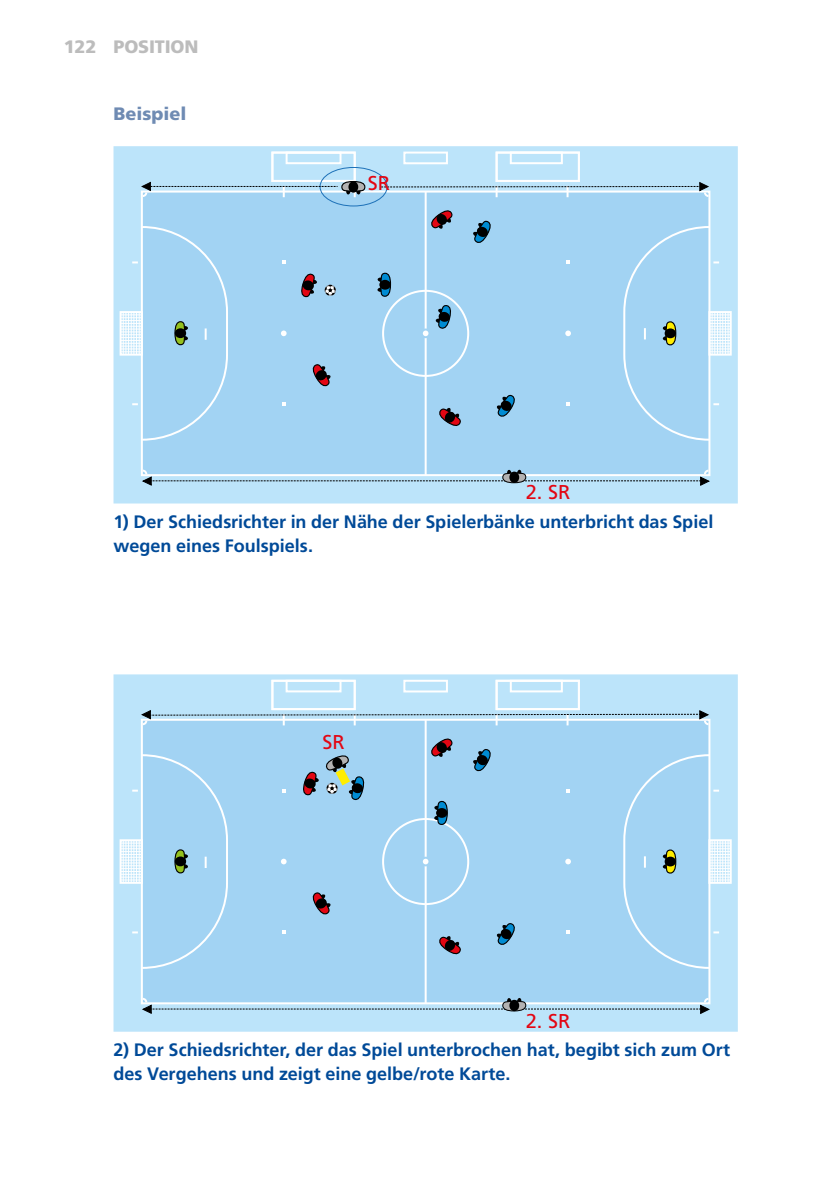
<style>
.page{position:relative;width:840px;height:1191px;background:#fff}
.page>*{position:absolute;margin:0;border:0;box-sizing:border-box;transform-origin:0 0}
.t1{font:20px "Frutiger LT Com";color:#e30613}
.t2{font:700 18px/24px "Frutiger LT Com";color:#004a98}
.t3{font:900 18px "Frutiger LT Pro";letter-spacing:-.01em;color:#bcbcbc}
.t4{font:900 18px "Frutiger LT Com";letter-spacing:-.005em;color:#6f8bb3}
</style>
<div class="page">
<div style="left:113px;top:146px;width:624px;height:357px;background:#bce4fa"></div>
<div style="left:142px;top:191px;width:567px;height:284px;background:#a2d3f3"></div>
<hr style="left:424px;top:191px;width:2px;height:284px;background:#fff">
<div style="left:382px;top:290px;width:87px;height:87px;border:2px solid #fff;border-radius:50%"></div>
<svg style="left:282px;top:402px;width:3px;height:4px"></svg>
<svg style="left:566px;top:402px;width:3px;height:4px"></svg>
<svg style="left:281px;top:330px;width:5px;height:6px"></svg>
<svg style="left:565px;top:330px;width:5px;height:6px"></svg>
<div style="left:119px;top:311px;width:24px;height:44px;border:2px solid #fff"></div>
<div style="left:708px;top:311px;width:23px;height:44px;border:2px solid #fff"></div>
<div style="left:403px;top:152px;width:44px;height:12px;border:2px solid #fff"></div>
<div style="left:495px;top:152px;width:84px;height:30px;border:2px solid #fff"></div>
<div style="left:271px;top:152px;width:84px;height:30px;border:2px solid #fff"></div>
<div style="left:509px;top:152px;width:53px;height:12px;border:2px solid #fff"></div>
<div style="left:285px;top:152px;width:56px;height:12px;border:2px solid #fff"></div>
<svg style="left:623px;top:225px;width:107px;height:217px"></svg>
<div style="left:664px;top:328px;width:11px;height:10px;background:#000;border-radius:50%"></div>
<svg style="left:496px;top:394px;width:19px;height:23px"></svg>
<svg style="left:120px;top:225px;width:108px;height:217px"></svg>
<div style="left:175px;top:328px;width:11px;height:10px;background:#000;border-radius:50%"></div>
<svg style="left:431px;top:210px;width:22px;height:19px"></svg>
<svg style="left:312px;top:364px;width:19px;height:23px"></svg>
<svg style="left:301px;top:273px;width:16px;height:25px"></svg>
<svg style="left:439px;top:407px;width:22px;height:19px"></svg>
<svg style="left:324px;top:285px;width:11px;height:11px"></svg>
<svg style="left:377px;top:272px;width:14px;height:25px"></svg>
<div style="left:379px;top:280px;width:11px;height:10px;background:#000;border-radius:50%"></div>
<svg style="left:422px;top:305px;width:29px;height:33px"></svg>
<svg style="left:473px;top:220px;width:18px;height:23px"></svg>
<svg style="left:381px;top:181px;width:329px;height:17px"></svg>
<div style="left:319px;top:167px;width:68px;height:39px;border:1px solid #1d71b8;border-radius:50%"></div>
<svg style="left:141px;top:180px;width:225px;height:18px"></svg>
<svg style="left:141px;top:468px;width:569px;height:18px"></svg>
<div style="left:509px;top:471px;width:10px;height:12px;background:#000;border-radius:50%"></div>
<div style="left:113px;top:674px;width:624px;height:357px;background:#bce4fa"></div>
<div style="left:142px;top:719px;width:567px;height:284px;background:#a2d3f3"></div>
<hr style="left:424px;top:719px;width:2px;height:284px;background:#fff">
<div style="left:382px;top:818px;width:87px;height:87px;border:2px solid #fff;border-radius:50%"></div>
<svg style="left:282px;top:930px;width:3px;height:4px"></svg>
<svg style="left:566px;top:930px;width:3px;height:4px"></svg>
<svg style="left:281px;top:858px;width:5px;height:6px"></svg>
<svg style="left:565px;top:858px;width:5px;height:6px"></svg>
<svg style="left:422px;top:856px;width:7px;height:10px"></svg>
<div style="left:119px;top:839px;width:24px;height:44px;border:2px solid #fff"></div>
<div style="left:708px;top:839px;width:23px;height:44px;border:2px solid #fff"></div>
<div style="left:403px;top:680px;width:44px;height:12px;border:2px solid #fff"></div>
<div style="left:495px;top:680px;width:84px;height:30px;border:2px solid #fff"></div>
<div style="left:271px;top:680px;width:84px;height:30px;border:2px solid #fff"></div>
<div style="left:509px;top:680px;width:53px;height:12px;border:2px solid #fff"></div>
<div style="left:285px;top:680px;width:56px;height:12px;border:2px solid #fff"></div>
<svg style="left:623px;top:753px;width:107px;height:217px"></svg>
<div style="left:664px;top:856px;width:11px;height:10px;background:#000;border-radius:50%"></div>
<svg style="left:496px;top:923px;width:19px;height:22px"></svg>
<svg style="left:120px;top:753px;width:108px;height:217px"></svg>
<div style="left:175px;top:856px;width:11px;height:10px;background:#000;border-radius:50%"></div>
<svg style="left:431px;top:738px;width:22px;height:19px"></svg>
<svg style="left:312px;top:892px;width:19px;height:23px"></svg>
<svg style="left:303px;top:771px;width:15px;height:25px"></svg>
<svg style="left:439px;top:936px;width:22px;height:18px"></svg>
<svg style="left:433px;top:800px;width:15px;height:25px"></svg>
<div style="left:436px;top:808px;width:11px;height:10px;background:#000;border-radius:50%"></div>
<svg style="left:473px;top:749px;width:18px;height:22px"></svg>
<svg style="left:141px;top:709px;width:569px;height:17px"></svg>
<svg style="left:326px;top:755px;width:38px;height:45px"></svg>
<svg style="left:141px;top:996px;width:569px;height:18px"></svg>
<div style="left:509px;top:999px;width:10px;height:12px;background:#000;border-radius:50%"></div>
<p class="t3" style="left:64px;top:36px;width:136px">122 POSITION</p>
<p class="t4" style="left:113px;top:103px;width:74px">Beispiel</p>
<p class="t1" style="left:367px;top:171px;width:24px">SR</p>
<p class="t1" style="left:525px;top:480px;width:46px">2. SR</p>
<p class="t2" style="left:113px;top:510px;width:601px">1) Der Schiedsrichter in der Nähe der Spielerbänke unterbricht das Spiel wegen eines Foulspiels.</p>
<p class="t1" style="left:322px;top:729px;width:24px">SR</p>
<p class="t1" style="left:525px;top:1008px;width:46px">2. SR</p>
<p class="t2" style="left:113px;top:1038px;width:618px">2) Der Schiedsrichter, der das Spiel unterbrochen hat, begibt sich zum Ort des Vergehens und zeigt eine gelbe/rote Karte.</p>
</div>
